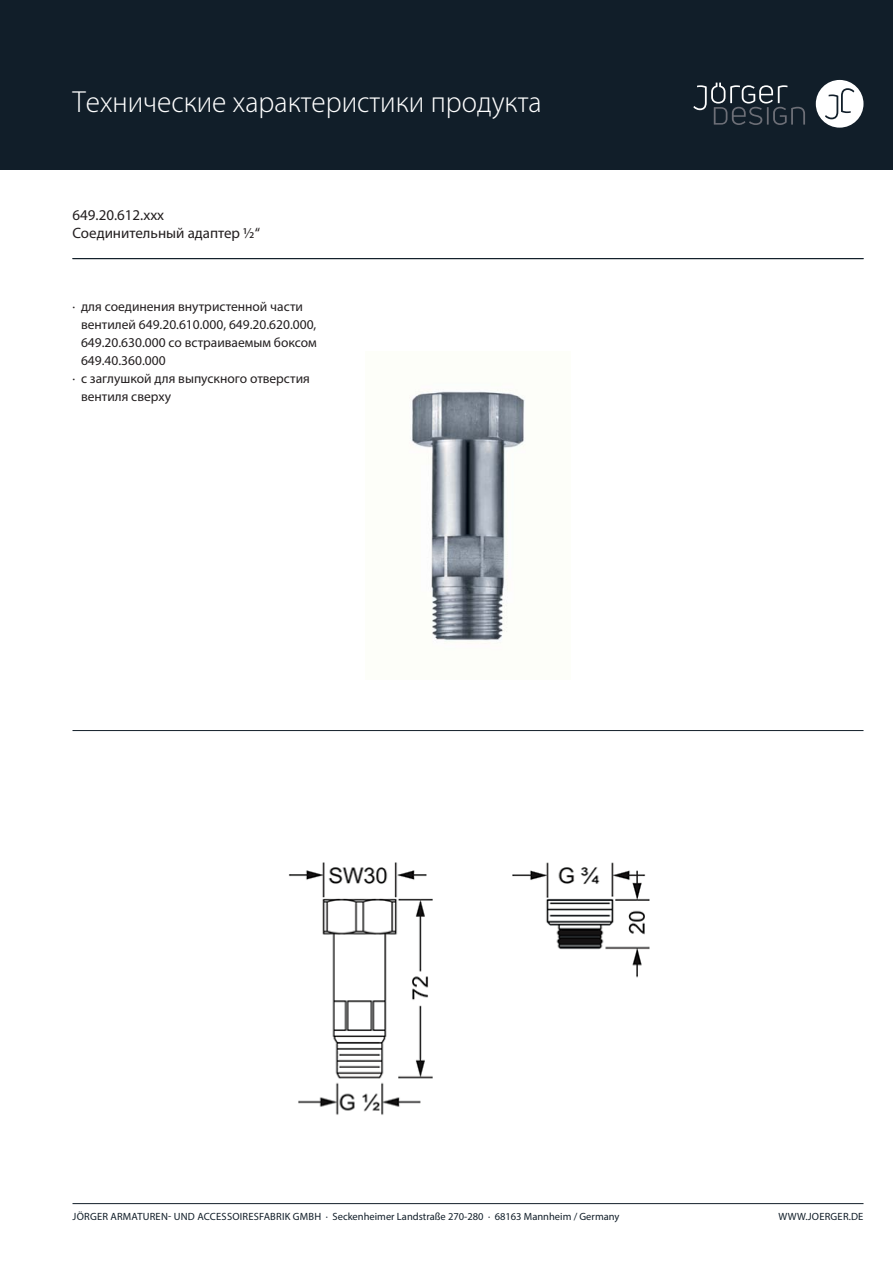
<style>
.page{position:relative;width:893px;height:1263px;background:#fff}
.page>*{position:absolute;margin:0;border:0;box-sizing:border-box;transform-origin:0 0}
.t1{font:100 30px "Myriad Set Pro";color:#fff}
.t2{font:15px "Myriad Pro";color:#231f20}
.t3{font:13.5px "Myriad Pro";color:#231f20}
.t4{font:10.5px "Myriad Pro";letter-spacing:.005em;color:#111e29}
</style>
<div class="page">
<div style="left:0;top:0;width:893px;height:169px;background:#111e29"></div>
<div style="left:816px;top:80px;width:47px;height:48px;background:#fff;border-radius:50%"></div>
<svg style="left:825px;top:88px;width:29px;height:31px"></svg>
<svg style="left:693px;top:83px;width:112px;height:42px"></svg>
<hr style="left:72px;top:1203px;width:791px;height:1px;background:#111e29">
<hr style="left:72px;top:258px;width:791px;height:1px;background:#111e29">
<hr style="left:72px;top:730px;width:791px;height:1px;background:#111e29">
<img style="left:409px;top:390px;width:116px;height:252px">
<img style="left:288px;top:862px;width:362px;height:253px">
<h1 class="t1" style="left:72px;top:87px;width:471px">Технические характеристики продукта</h1>
<p class="t2" style="left:72px;top:206px;width:93px">649.20.612.xxx</p>
<p class="t2" style="left:72px;top:224px;width:189px">Соединительный адаптер ½“</p>
<p class="t3" style="left:72px;top:299px;width:232px">· для соединения внутристенной части</p>
<p class="t3" style="left:81px;top:317px;width:237px">вентилей 649.20.610.000, 649.20.620.000,</p>
<p class="t3" style="left:81px;top:335px;width:237px">649.20.630.000 со встраиваемым боксом</p>
<p class="t3" style="left:81px;top:353px;width:86px">649.40.360.000</p>
<p class="t3" style="left:72px;top:371px;width:239px">· с заглушкой для выпускного отверстия</p>
<p class="t3" style="left:81px;top:389px;width:92px">вентиля сверху</p>
<p class="t4" style="left:73px;top:1211px;width:548px">JÖRGER ARMATUREN- UND ACCESSOIRESFABRIK GMBH · Seckenheimer Landstraße 270-280 · 68163 Mannheim / Germany</p>
<p class="t4" style="left:778px;top:1211px;width:86px">WWW.JOERGER.DE</p>
</div>
